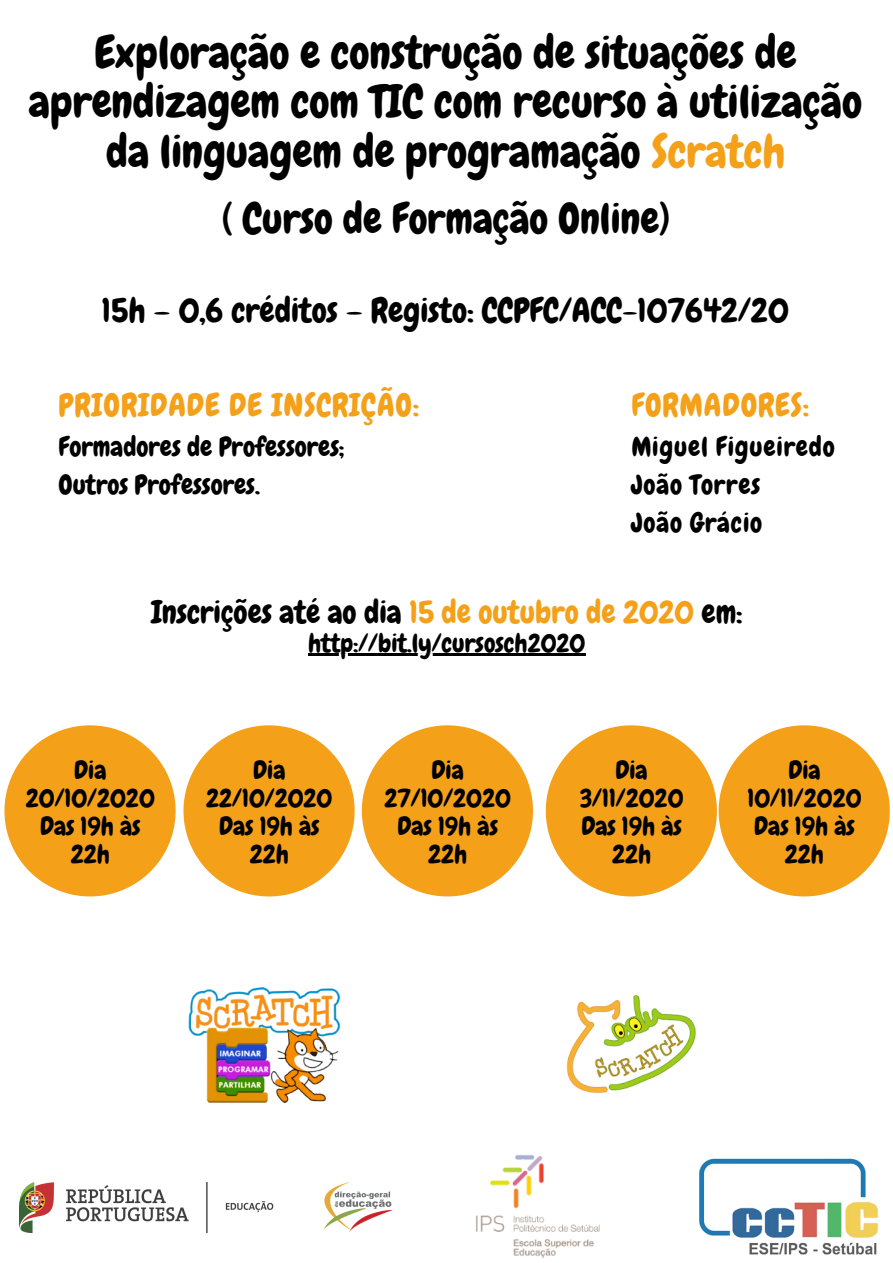
<style>
.page{position:relative;width:893px;height:1263px;background:#fff}
.page>*{position:absolute;margin:0;border:0;box-sizing:border-box;transform-origin:0 0}
.t1{font:45px/49.5px "Chewy";color:#000;text-align:center}
.t2{font:42px "Chewy";color:#000}
.t3{font:33.75px "Chewy";color:#000}
.t4{font:31.5px "Chewy";color:#000}
.t5{font:31.5px "Chewy";letter-spacing:.03em;color:#f4a019}
.t6{font:27px/37.7px "Chewy";color:#000}
.t7{font:27px/37.7px "Chewy";letter-spacing:.03em;color:#000}
.t8{font:25.65px/28.3px "Chewy";color:#000;text-align:center}
.s1{color:#f4a019}
</style>
<div class="page">
<svg style="left:4px;top:725px;width:172px;height:171px"></svg>
<img style="left:188px;top:987px;width:153px;height:116px">
<img style="left:19px;top:1182px;width:373px;height:50px">
<img style="left:475px;top:1154px;width:125px;height:104px">
<img style="left:699px;top:1158px;width:179px;height:97px">
<img style="left:566px;top:995px;width:130px;height:98px">
<svg style="left:183px;top:725px;width:172px;height:171px"></svg>
<svg style="left:362px;top:725px;width:171px;height:171px"></svg>
<svg style="left:546px;top:725px;width:344px;height:171px"></svg>
<hr style="left:308px;top:654px;width:277px;height:2px;background:#000">
<h1 class="t1" style="left:29px;top:28px;width:835px">Exploração e construção de situações de aprendizagem com TIC com recurso à utilização da linguagem de programação <span class="s1">Scratch</span></h1>
<h2 class="t2" style="left:221px;top:192px;width:450px">( Curso de Formação Online)</h2>
<h3 class="t3" style="left:102px;top:289px;width:688px">15h – 0,6 créditos – Registo: CCPFC/ACC-107642/20</h3>
<p class="t5" style="left:59px;top:385px;width:362px">PRIORIDADE DE INSCRIÇÃO:</p>
<p class="t6" style="left:59px;top:428px;width:287px">Formadores de Professores;<br>Outros Professores.</p>
<p class="t5" style="left:631px;top:385px;width:179px">FORMADORES:</p>
<p class="t7" style="left:631px;top:428px;width:205px">Miguel Figueiredo<br>João Torres<br>João Grácio</p>
<p class="t4" style="left:151px;top:592px;width:593px">Inscrições até ao dia <span class="s1">15 de outubro de 2020</span> em:</p>
<p class="t8" style="left:308px;top:629px;width:279px">http://bit.ly/cursosch2020</p>
<p class="t8" style="left:26px;top:756px;width:130px">Dia<br>20/10/2020<br>Das 19h às<br>22h</p>
<p class="t8" style="left:206px;top:756px;width:128px">Dia<br>22/10/2020<br>Das 19h às<br>22h</p>
<p class="t8" style="left:384px;top:756px;width:128px">Dia<br>27/10/2020<br>Das 19h às<br>22h</p>
<p class="t8" style="left:580px;top:756px;width:105px">Dia<br>3/11/2020<br>Das 19h às<br>22h</p>
<p class="t8" style="left:747px;top:756px;width:115px">Dia<br>10/11/2020<br>Das 19h às<br>22h</p>
</div>
